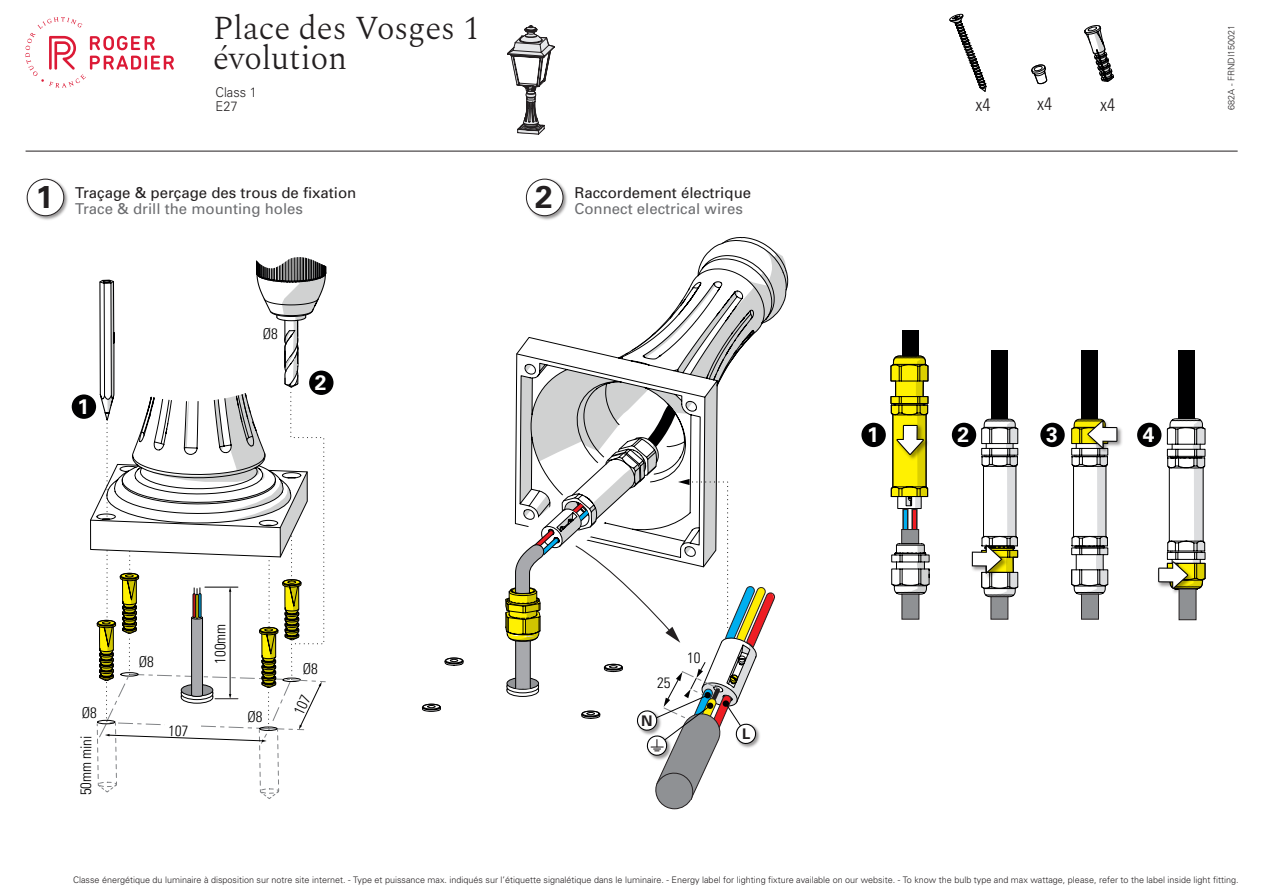
<style>
.page{position:relative;width:1263px;height:893px;background:#fff}
.page>*{position:absolute;margin:0;border:0;box-sizing:border-box;transform-origin:0 0}
.t1{font:300 33px/30px "Spectral";color:#231f20}
.t2{font:700 31.5px "Univers LT Std";color:#231f20}
.t3{font:700 21px "Univers LT Std";color:#fff}
.t4{font:300 condensed 18px "Univers";color:#231f20}
.t5{font:15px "Univers";color:#231f20}
.t6{font:15px "Univers";color:#6c6d70}
.t7{font:300 condensed 15px "Univers";color:#000001}
.t8{font:700 14.7px "Univers LT Std";color:#231f20}
.t9{font:300 13.5px/13.5px "Univers";color:#262324;scale:.95 1}
.t10{font:300 9px "Univers";color:#231f20}
.t11{font:300 9px "Univers";color:#262324}
</style>
<div class="page">
<svg style="left:515px;top:237px;width:274px;height:168px"></svg>
<svg style="left:25px;top:17px;width:149px;height:71px"></svg>
<hr style="left:26px;top:151px;width:1212px;height:1px;background:#231f20">
<svg style="left:1031px;top:64px;width:17px;height:20px"></svg>
<svg style="left:1084px;top:25px;width:30px;height:57px"></svg>
<svg style="left:949px;top:14px;width:37px;height:78px"></svg>
<svg style="left:507px;top:26px;width:47px;height:108px"></svg>
<div style="left:72px;top:394px;width:24px;height:25px;background:#000001;border-radius:50%"></div>
<div style="left:309px;top:371px;width:24px;height:24px;background:#000001;border-radius:50%"></div>
<img style="left:971px;top:551px;width:1px;height:16px">
<svg style="left:972px;top:419px;width:47px;height:178px"></svg>
<svg style="left:1158px;top:418px;width:48px;height:174px"></svg>
<div style="left:990px;top:596px;width:18px;height:24px;background:#8f9194;border:1px solid #231f20"></div>
<div style="left:991px;top:350px;width:17px;height:69px;background:#000001"></div>
<div style="left:1081px;top:350px;width:17px;height:69px;background:#000001"></div>
<div style="left:1178px;top:350px;width:17px;height:69px;background:#000001"></div>
<div style="left:1178px;top:589px;width:18px;height:31px;background:#8f9194;border:1px solid #231f20"></div>
<div style="left:901px;top:529px;width:18px;height:15px;background:#8f9194;border:1px solid #231f20"></div>
<div style="left:1081px;top:594px;width:18px;height:26px;background:#8f9194;border:1px solid #231f20"></div>
<img style="left:1098px;top:418px;width:24px;height:28px">
<svg style="left:1071px;top:419px;width:46px;height:176px"></svg>
<svg style="left:890px;top:355px;width:39px;height:177px"></svg>
<svg style="left:891px;top:543px;width:39px;height:59px"></svg>
<div style="left:901px;top:594px;width:18px;height:26px;background:#8f9194;border:1px solid #231f20"></div>
<div style="left:902px;top:331px;width:17px;height:25px;background:#000001"></div>
<div style="left:861px;top:423px;width:25px;height:24px;background:#000001;border-radius:50%"></div>
<div style="left:952px;top:423px;width:24px;height:24px;background:#000001;border-radius:50%"></div>
<div style="left:1040px;top:423px;width:25px;height:24px;background:#000001;border-radius:50%"></div>
<div style="left:1137px;top:423px;width:24px;height:24px;background:#000001;border-radius:50%"></div>
<svg style="left:422px;top:405px;width:353px;height:405px"></svg>
<img style="left:26px;top:178px;width:42px;height:42px">
<div style="left:27px;top:179px;width:37px;height:37px;background:#fff;border-radius:50%"></div>
<div style="left:27px;top:179px;width:37px;height:37px;border:1px solid #231f20;border-radius:50%"></div>
<img style="left:525px;top:178px;width:42px;height:42px">
<div style="left:526px;top:179px;width:37px;height:37px;background:#fff;border-radius:50%"></div>
<div style="left:526px;top:179px;width:37px;height:37px;border:1px solid #231f20;border-radius:50%"></div>
<svg style="left:96px;top:257px;width:231px;height:542px"></svg>
<h1 class="t1" style="left:213px;top:14px;width:268px">Place des Vosges 1 évolution</h1>
<h3 class="t9" style="left:216px;top:85px;width:45px">Class 1<br>E27</h3>
<h2 class="t2" style="left:36px;top:178px;width:19px">1</h2>
<h3 class="t6" style="left:535px;top:200px;width:209px"><sup>2</sup> Connect electrical wires</h3>
<h3 class="t5" style="left:75px;top:184px;width:283px">Traçage &amp; perçage des trous de fixation</h3>
<h3 class="t5" style="left:574px;top:184px;width:178px">Raccordement électrique</h3>
<h3 class="t6" style="left:75px;top:200px;width:229px">Trace &amp; drill the mounting holes</h3>
<h3 class="t3" style="left:77px;top:394px;width:13px">1</h3>
<h3 class="t7" style="left:263px;top:325px;width:17px">Ø8</h3>
<h3 class="t3" style="left:315px;top:370px;width:13px">2</h3>
<h3 class="t7" style="left:82px;top:703px;width:17px">Ø8</h3>
<h3 class="t7" style="left:77px;top:795px;width:62px;rotate:-90deg">50mm mini</h3>
<h3 class="t7" style="left:139px;top:653px;width:17px">Ø8</h3>
<h3 class="t7" style="left:211px;top:664px;width:42px;rotate:-90deg">100mm</h3>
<h3 class="t7" style="left:248px;top:707px;width:17px">Ø8</h3>
<h3 class="t7" style="left:303px;top:659px;width:17px">Ø8</h3>
<h3 class="t7" style="left:657px;top:673px;width:15px">25</h3>
<h3 class="t8" style="left:641px;top:712px;width:13px">N</h3>
<h3 class="t7" style="left:687px;top:648px;width:15px">10</h3>
<h3 class="t8" style="left:742px;top:725px;width:10px">L</h3>
<h3 class="t4" style="left:975px;top:93px;width:16px">x4</h3>
<h3 class="t4" style="left:1037px;top:93px;width:16px">x4</h3>
<h3 class="t4" style="left:1100px;top:93px;width:16px">x4</h3>
<p class="t11" style="left:1226px;top:110px;width:87px;rotate:-90deg">682A - FRNDI150021</p>
<h3 class="t3" style="left:867px;top:422px;width:13px">1</h3>
<h3 class="t3" style="left:958px;top:422px;width:13px">2</h3>
<h3 class="t3" style="left:1046px;top:422px;width:13px">3</h3>
<h3 class="t3" style="left:1143px;top:422px;width:13px">4</h3>
<p class="t10" style="left:73px;top:874px;width:1167px">Classe énergétique du luminaire à disposition sur notre site internet. - Type et puissance max. indiqués sur l’étiquette signalétique dans le luminaire. - Energy label for lighting fixture available on our website. - To know the bulb type and max wattage, please, refer to the label inside light fitting.</p>
</div>
